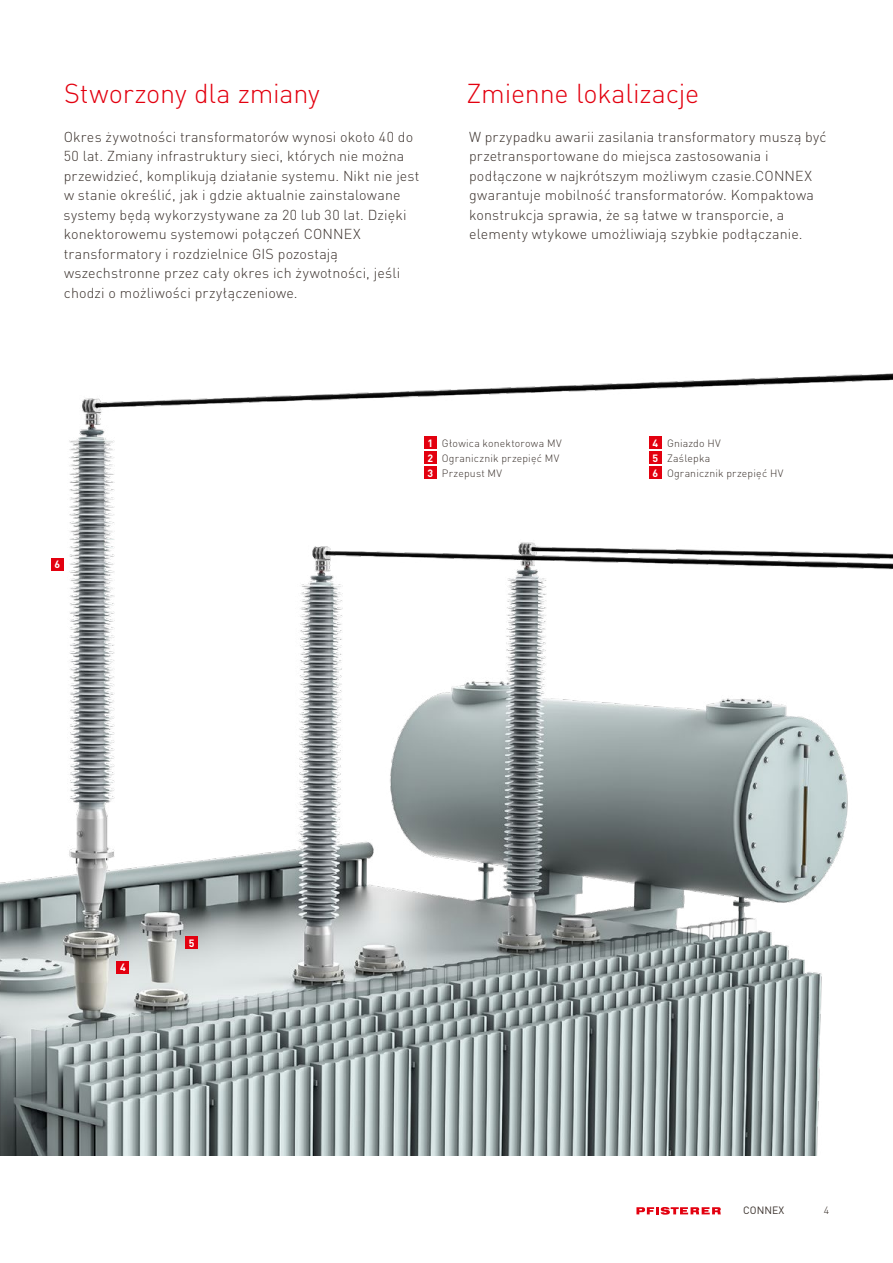
<style>
.page{position:relative;width:893px;height:1263px;background:#fff}
.page>*{position:absolute;margin:0;border:0;box-sizing:border-box;transform-origin:0 0}
.t1{font:300 27px "DIN Pro";letter-spacing:-.01em;color:#e3000f}
.t2{font:300 14.25px/19.5px "DIN Pro";letter-spacing:.01em;color:#3b322d}
.t3{font:300 10.5px/15px "DIN Pro";letter-spacing:.02em;color:#3b322d}
.t4{font:10.5px "DIN Pro";color:#3b322d}
.t5{font:700 10.5px "DIN Pro";color:#fff}
.s1{font-weight:700;color:#fff}
</style>
<div class="page">
<img style="left:0;top:373px;width:893px;height:783px">
<div style="left:117px;top:961px;width:12px;height:13px;background:#e3000f"></div>
<div style="left:185px;top:936px;width:13px;height:13px;background:#e3000f"></div>
<div style="left:51px;top:558px;width:13px;height:13px;background:#e3000f"></div>
<div style="left:424px;top:437px;width:13px;height:12px;background:#e3000f"></div>
<div style="left:424px;top:452px;width:13px;height:12px;background:#e3000f"></div>
<div style="left:424px;top:467px;width:13px;height:12px;background:#e3000f"></div>
<div style="left:649px;top:437px;width:13px;height:12px;background:#e3000f"></div>
<div style="left:649px;top:452px;width:13px;height:12px;background:#e3000f"></div>
<div style="left:649px;top:467px;width:13px;height:12px;background:#e3000f"></div>
<svg style="left:636px;top:1207px;width:85px;height:8px"></svg>
<h1 class="t1" style="left:64px;top:72px;width:257px">Stworzony dla zmiany</h1>
<p class="t2" style="left:64px;top:126px;width:357px">Okres żywotności transformatorów wynosi około 40 do 50 lat. Zmiany infrastruktury sieci, których nie można przewidzieć, komplikują działanie systemu. Nikt nie jest w stanie określić, jak i gdzie aktualnie zainstalowane systemy będą wykorzystywane za 20 lub 30 lat. Dzięki konektorowemu systemowi połączeń CONNEX transformatory i rozdzielnice GIS pozostają wszechstronne przez cały okres ich żywotności, jeśli chodzi o możliwości przyłączeniowe.</p>
<h1 class="t1" style="left:466px;top:72px;width:234px">Zmienne lokalizacje</h1>
<p class="t2" style="left:469px;top:126px;width:359px">W przypadku awarii zasilania transformatory muszą być przetransportowane do miejsca zastosowania i podłączone w najkrótszym możliwym czasie.CONNEX gwarantuje mobilność transformatorów. Kompaktowa konstrukcja sprawia, że są łatwe w transporcie, a elementy wtykowe umożliwiają szybkie podłączanie.</p>
<p class="t5" style="left:55px;top:556px;width:7px">6</p>
<p class="t3" style="left:427px;top:435px;width:136px"><span class="s1">1</span> Głowica konektorowa MV<br><span class="s1">2</span> Ogranicznik przepięć MV<br><span class="s1">3</span> Przepust MV</p>
<p class="t3" style="left:653px;top:435px;width:132px"><span class="s1">4</span> Gniazdo HV<br><span class="s1">5</span> Zaślepka<br><span class="s1">6</span> Ogranicznik przepięć HV</p>
<p class="t5" style="left:120px;top:959px;width:7px">4</p>
<p class="t5" style="left:189px;top:934px;width:7px">5</p>
<p class="t4" style="left:743px;top:1202px;width:42px">CONNEX</p>
<p class="t3" style="left:824px;top:1202px;width:7px">4</p>
</div>
